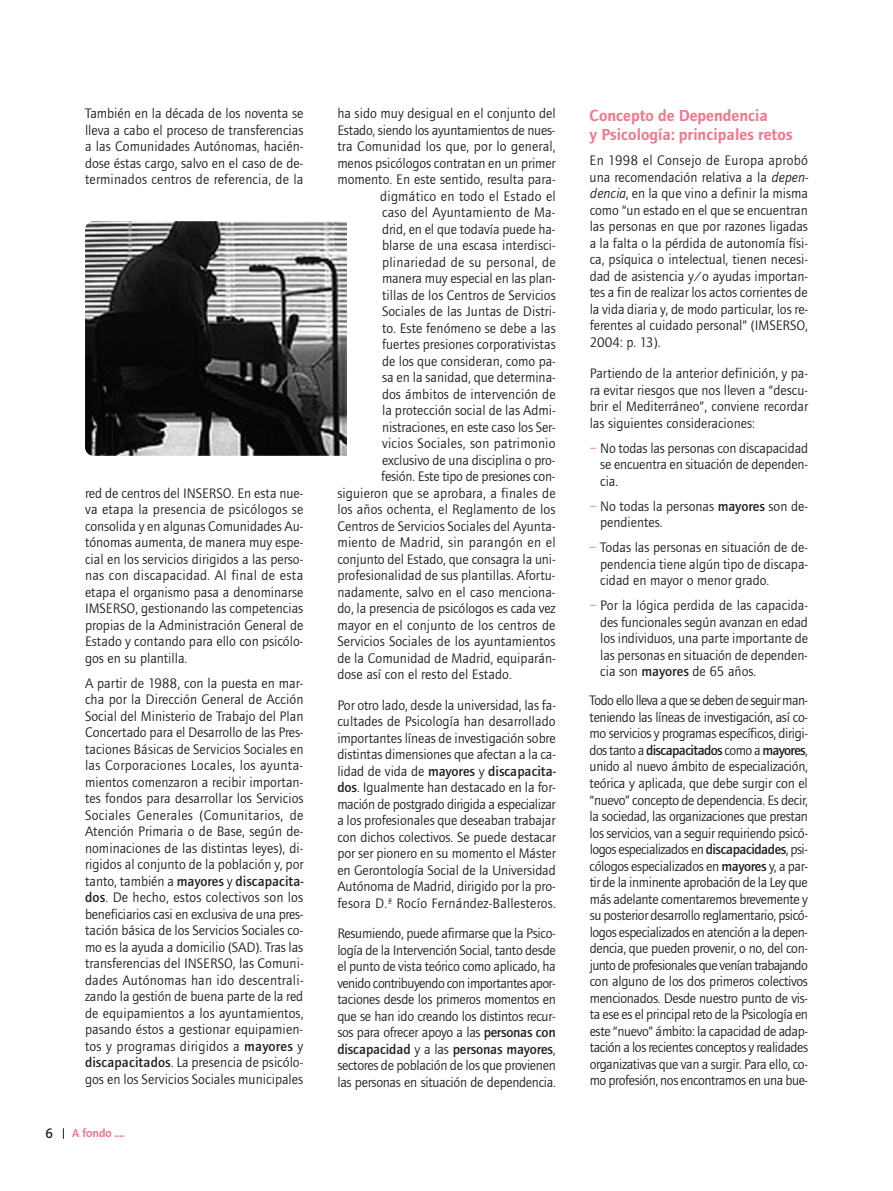
<style>
.page{position:relative;width:893px;height:1191px;background:#fff}
.page>*{position:absolute;margin:0;border:0;box-sizing:border-box;transform-origin:0 0}
.t1{font:600 16.5px/19.5px "Foundry Journal";color:#ef788e}
.t2{font:14.25px/16.5px "Foundry Journal";color:#231f20;text-align:justify}
.t3{font:14.25px "Foundry Journal";letter-spacing:.02em;color:#231f20}
.t4{font:14.25px "Foundry Journal";letter-spacing:-.02em;color:#231f20}
.t5{font:600 13.5px "Thesis Sans";color:#231f20}
.t6{font:700 12px "Thesis Sans";color:#ef788e}
.s1{font-weight:500}
.s2{font-style:italic}
.s3{color:#ef788e}
</style>
<div class="page">
<img style="left:85px;top:221px;width:261px;height:235px">
<p class="t2" style="left:85px;top:105px;width:220px">También en la década de los noventa se lleva a cabo el proceso de transferencias a las Comunidades Autónomas, hacién&shy;dose éstas cargo, salvo en el caso de de&shy;terminados centros de referencia, de la</p>
<p class="t2" style="left:85px;top:484px;width:220px">red de centros del INSERSO. En esta nue&shy;va etapa la presencia de psicólogos se consolida y en algunas Comunidades Au&shy;tónomas aumenta, de manera muy espe&shy;cial en los servicios dirigidos a las perso&shy;nas con discapacidad. Al final de esta etapa el organismo pasa a denominarse IMSERSO, gestionando las competencias propias de la Administración General de Estado y contando para ello con psicólo&shy;gos en su plantilla.</p>
<p class="t2" style="left:85px;top:674px;width:220px">A partir de 1988, con la puesta en mar&shy;cha por la Dirección General de Acción Social del Ministerio de Trabajo del Plan Concertado para el Desarrollo de las Pres&shy;taciones Básicas de Servicios Sociales en las Corporaciones Locales, los ayunta&shy;mientos comenzaron a recibir importan&shy;tes fondos para desarrollar los Servicios Sociales Generales (Comunitarios, de Atención Primaria o de Base, según de&shy;nominaciones de las distintas leyes), di&shy;rigidos al conjunto de la población y, por tanto, también a <span class="s1">mayores</span> y <span class="s1">discapacita&shy;dos</span>. De hecho, estos colectivos son los beneficiarios casi en exclusiva de una pres&shy;tación básica de los Servicios Sociales co&shy;mo es la ayuda a domicilio (SAD). Tras las transferencias del INSERSO, las Comuni&shy;dades Autónomas han ido descentrali&shy;zando la gestión de buena parte de la red de equipamientos a los ayuntamientos, pasando éstos a gestionar equipamien&shy;tos y programas dirigidos a <span class="s1">mayores</span> y <span class="s1">discapacitados</span>. La presencia de psicólo&shy;gos en los Servicios Sociales municipales</p>
<p class="t5" style="left:46px;top:1128px;width:9px">6</p>
<p class="t6" style="left:72px;top:1128px;width:54px">A fondo ....</p>
<p class="t2" style="left:337px;top:105px;width:220px">ha sido muy desigual en el conjunto del</p>
<p class="t4" style="left:337px;top:121px;width:220px">Estado, siendo los ayuntamientos de nues-</p>
<p class="t2" style="left:337px;top:138px;width:220px">tra Comunidad los que, por lo general,</p>
<p class="t2" style="left:337px;top:154px;width:220px">menos psicólogos contratan en un primer</p>
<p class="t2" style="left:337px;top:171px;width:220px">momento. En este sentido, resulta para-</p>
<p class="t2" style="left:380px;top:187px;width:177px">digmático en todo el Estado el</p>
<p class="t2" style="left:382px;top:204px;width:175px">caso del Ayuntamiento de Ma-</p>
<p class="t2" style="left:382px;top:220px;width:175px">drid, en el que todavía puede ha-</p>
<p class="t2" style="left:382px;top:237px;width:175px">blarse de una escasa interdisci-</p>
<p class="t3" style="left:382px;top:253px;width:175px">plinariedad de su personal, de</p>
<p class="t2" style="left:382px;top:270px;width:175px">manera muy especial en las plan-</p>
<p class="t2" style="left:382px;top:286px;width:175px">tillas de los Centros de Servicios</p>
<p class="t2" style="left:382px;top:303px;width:175px">Sociales de las Juntas de Distri-</p>
<p class="t2" style="left:382px;top:319px;width:175px">to. Este fenómeno se debe a las</p>
<p class="t2" style="left:382px;top:336px;width:175px">fuertes presiones corporativistas</p>
<p class="t2" style="left:382px;top:352px;width:175px">de los que consideran, como pa-</p>
<p class="t2" style="left:382px;top:369px;width:175px">sa en la sanidad, que determina-</p>
<p class="t2" style="left:382px;top:385px;width:175px">dos ámbitos de intervención de</p>
<p class="t2" style="left:382px;top:402px;width:175px">la protección social de las Admi-</p>
<p class="t2" style="left:382px;top:418px;width:175px">nistraciones, en este caso los Ser-</p>
<p class="t2" style="left:382px;top:435px;width:175px">vicios Sociales, son patrimonio</p>
<p class="t2" style="left:382px;top:451px;width:175px">exclusivo de una disciplina o pro-</p>
<p class="t2" style="left:381px;top:468px;width:176px">fesión. Este tipo de presiones con-</p>
<p class="t2" style="left:337px;top:484px;width:220px">siguieron que se aprobara, a finales de</p>
<p class="t2" style="left:337px;top:501px;width:220px">los años ochenta, el Reglamento de los</p>
<p class="t2" style="left:337px;top:517px;width:220px">Centros de Servicios Sociales del Ayunta-</p>
<p class="t3" style="left:337px;top:534px;width:220px">miento de Madrid, sin parangón en el</p>
<p class="t2" style="left:337px;top:550px;width:220px">conjunto del Estado, que consagra la uni-</p>
<p class="t2" style="left:337px;top:567px;width:219px">profesionalidad de sus plantillas. Afortu-</p>
<p class="t2" style="left:337px;top:583px;width:220px">nadamente, salvo en el caso menciona-</p>
<p class="t2" style="left:337px;top:600px;width:220px">do, la presencia de psicólogos es cada vez</p>
<p class="t2" style="left:337px;top:616px;width:220px">mayor en el conjunto de los centros de</p>
<p class="t2" style="left:337px;top:633px;width:220px">Servicios Sociales de los ayuntamientos</p>
<p class="t2" style="left:337px;top:649px;width:220px">de la Comunidad de Madrid, equiparán-</p>
<p class="t2" style="left:337px;top:666px;width:176px">dose así con el resto del Estado.</p>
<p class="t2" style="left:337px;top:696px;width:220px">Por otro lado, desde la universidad, las fa&shy;cultades de Psicología han desarrollado importantes líneas de investigación sobre distintas dimensiones que afectan a la ca&shy;lidad de vida de <span class="s1">mayores</span> y <span class="s1">discapacita&shy;dos</span>. Igualmente han destacado en la for&shy;mación de postgrado dirigida a especializar a los profesionales que deseaban trabajar con dichos colectivos. Se puede destacar por ser pionero en su momento el Máster en Gerontología Social de la Universidad Autónoma de Madrid, dirigido por la pro&shy;fesora D.ª Rocío Fernández-Ballesteros.</p>
<p class="t2" style="left:337px;top:925px;width:220px">Resumiendo, puede afirmarse que la Psico&shy;logía de la Intervención Social, tanto desde el punto de vista teórico como aplicado, ha venido contribuyendo con importantes apor&shy;taciones desde los primeros momentos en que se han ido creando los distintos recur&shy;sos para ofrecer apoyo a las <span class="s1">personas con discapacidad</span> y a las <span class="s1">personas mayores</span>, sectores de población de los que provienen las personas en situación de dependencia.</p>
<p class="t1" style="left:590px;top:107px;width:205px">Concepto de Dependencia<br>y Psicología: principales retos</p>
<p class="t2" style="left:590px;top:152px;width:220px">En 1998 el Consejo de Europa aprobó una recomendación relativa a la <span class="s2">depen&shy;dencia</span>, en la que vino a definir la misma como “un estado en el que se encuentran las personas en que por razones ligadas a la falta o la pérdida de autonomía físi&shy;ca, psíquica o intelectual, tienen necesi&shy;dad de asistencia y/o ayudas importan&shy;tes a fin de realizar los actos corrientes de la vida diaria y, de modo particular, los re&shy;ferentes al cuidado personal” (IMSERSO, 2004: p. 13).</p>
<p class="t2" style="left:590px;top:365px;width:220px">Partiendo de la anterior definición, y pa&shy;ra evitar riesgos que nos lleven a “descu&shy;brir el Mediterráneo”, conviene recordar las siguientes consideraciones:</p>
<p class="t2" style="left:600px;top:439px;width:209px;text-indent:-11px"><span class="s3">–</span> No todas las personas con discapacidad se encuentra en situación de dependen&shy;cia.</p>
<p class="t2" style="left:600px;top:497px;width:209px;text-indent:-10px"><span class="s3">–</span> No todas la personas <span class="s1">mayores</span> son de&shy;pendientes.</p>
<p class="t2" style="left:600px;top:539px;width:209px;text-indent:-11px"><span class="s3">–</span> Todas las personas en situación de de&shy;pendencia tiene algún tipo de discapa&shy;cidad en mayor o menor grado.</p>
<p class="t2" style="left:600px;top:597px;width:209px;text-indent:-11px"><span class="s3">–</span> Por la lógica perdida de las capacida&shy;des funcionales según avanzan en edad los individuos, una parte importante de las personas en situación de dependen&shy;cia son <span class="s1">mayores</span> de 65 años.</p>
<p class="t2" style="left:590px;top:692px;width:220px">Todo ello lleva a que se deben de seguir man&shy;teniendo las líneas de investigación, así co&shy;mo servicios y programas específicos, dirigi&shy;dos tanto a <span class="s1">discapacitados</span> como a <span class="s1">mayores</span>, unido al nuevo ámbito de especialización, teórica y aplicada, que debe surgir con el “nuevo” concepto de dependencia. Es decir, la sociedad, las organizaciones que prestan los servicios, van a seguir requiriendo psicó&shy;logos especializados en <span class="s1">discapacidades</span>, psi&shy;cólogos especializados en <span class="s1">mayores</span> y, a par&shy;tir de la inminente aprobación de la Ley que más adelante comentaremos brevemente y su posterior desarrollo reglamentario, psicó&shy;logos especializados en atención a la depen&shy;dencia, que pueden provenir, o no, del con&shy;junto de profesionales que venían trabajando con alguno de los dos primeros colectivos mencionados. Desde nuestro punto de vis&shy;ta ese es el principal reto de la Psicología en este “nuevo” ámbito: la capacidad de adap&shy;tación a los recientes conceptos y realidades organizativas que van a surgir. Para ello, co&shy;mo profesión, nos encontramos en una bue-</p>
</div>
